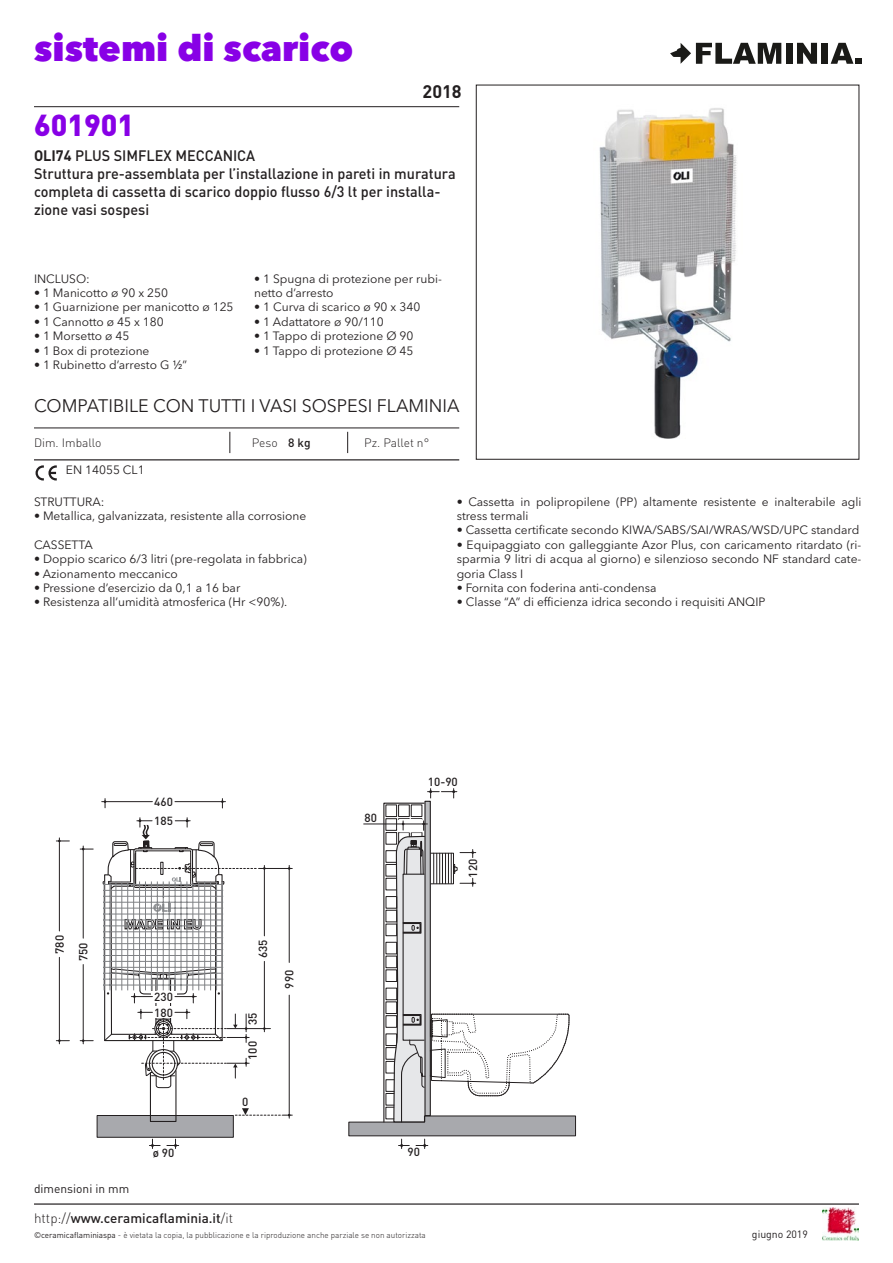
<style>
.page{position:relative;width:893px;height:1263px;background:#fff}
.page>*{position:absolute;margin:0;border:0;box-sizing:border-box;transform-origin:0 0}
.t1{font:800 36px "Avenir Next LT Pro";color:#8800e6}
.t2{font:900 30px "DIN";color:#8800e6}
.t3{font:18px "Avenir Next LT Pro";color:#231f20}
.t4{font:700 18px "DIN";color:#231f20}
.t5{font:500 15px/18px "DIN";color:#231f20;scale:.96 1}
.t6{font:500 13.5px "DIN";color:#231f20}
.t7{font:12px/14.4px "Avenir Next LT Pro";color:#231f20}
.t8{font:300 12px "DIN";color:#231f20}
.t9{font:12px "DIN";color:#231f20}
.t10{font:500 11.7px/19px "DIN";color:#231f20}
.t11{font:10.5px "DIN";color:#231f20}
.t12{font:300 8.25px "DIN";color:#231f20}
.s1{font-weight:700}
.s2{font-weight:500}
.s3{font-weight:300}
.s4{font-weight:400}
</style>
<div class="page">
<hr style="left:34px;top:1203px;width:825px;height:2px;background:#231f20">
<img style="left:822px;top:1208px;width:37px;height:32px">
<svg style="left:670px;top:43px;width:111px;height:21px"></svg>
<div style="left:786px;top:43px;width:6px;height:21px;background:#1a1a17"></div>
<svg style="left:797px;top:43px;width:20px;height:21px"></svg>
<div style="left:822px;top:43px;width:6px;height:21px;background:#1a1a17"></div>
<svg style="left:831px;top:43px;width:30px;height:21px"></svg>
<hr style="left:34px;top:459px;width:425px;height:1px;background:#231f20">
<hr style="left:34px;top:106px;width:425px;height:1px;background:#231f20">
<svg style="left:36px;top:465px;width:21px;height:15px"></svg>
<div style="left:97px;top:1115px;width:137px;height:22px;background:#a8a9ad"></div>
<svg style="left:167px;top:1139px;width:12px;height:9px"></svg>
<svg style="left:149px;top:1139px;width:11px;height:9px"></svg>
<hr style="left:175px;top:801px;width:50px;height:1px;background:#231f20">
<hr style="left:102px;top:801px;width:50px;height:1px;background:#231f20">
<svg style="left:221px;top:798px;width:3px;height:10px"></svg>
<svg style="left:104px;top:798px;width:2px;height:10px"></svg>
<svg style="left:102px;top:818px;width:190px;height:304px"></svg>
<hr style="left:59px;top:838px;width:1px;height:93px;background:#231f20">
<hr style="left:59px;top:957px;width:1px;height:87px;background:#231f20">
<svg style="left:56px;top:840px;width:13px;height:2px"></svg>
<svg style="left:56px;top:1039px;width:13px;height:3px"></svg>
<hr style="left:83px;top:846px;width:1px;height:92px;background:#231f20">
<hr style="left:83px;top:964px;width:1px;height:80px;background:#231f20">
<svg style="left:80px;top:848px;width:13px;height:2px"></svg>
<svg style="left:80px;top:1039px;width:13px;height:3px"></svg>
<svg style="left:348px;top:788px;width:228px;height:360px"></svg>
<img style="left:599px;top:108px;width:138px;height:331px">
<div style="left:476px;top:85px;width:383px;height:375px;border:1px solid #231f20"></div>
<hr style="left:34px;top:428px;width:425px;height:1px;background:#231f20">
<svg style="left:230px;top:432px;width:1px;height:21px"></svg>
<svg style="left:347px;top:432px;width:1px;height:21px"></svg>
<h1 class="t1" style="left:34px;top:26px;width:321px">sistemi di scarico</h1>
<h2 class="t2" style="left:34px;top:105px;width:102px">601901</h2>
<h3 class="t4" style="left:423px;top:79px;width:41px">2018</h3>
<p class="t5" style="left:34px;top:146px;width:441px"><span class="s1">OLI74</span> PLUS SIMFLEX MECCANICA<br>Struttura pre-assemblata per l’installazione in pareti in muratura completa di cassetta di scarico doppio flusso 6/3 lt per installa&shy;zione vasi sospesi</p>
<p class="t7" style="left:34px;top:271px;width:57px">INCLUSO:</p>
<p class="t7" style="left:34px;top:286px;width:136px">• 1 Manicotto ø 90 x 250</p>
<p class="t7" style="left:34px;top:300px;width:201px">• 1 Guarnizione per manicotto ø 125</p>
<p class="t7" style="left:34px;top:314px;width:131px">• 1 Cannotto ø 45 x 180</p>
<p class="t7" style="left:34px;top:329px;width:97px">• 1 Morsetto ø 45</p>
<p class="t7" style="left:34px;top:343px;width:117px">• 1 Box di protezione</p>
<p class="t7" style="left:34px;top:358px;width:155px">• 1 Rubinetto d’arresto G ½”</p>
<p class="t7" style="left:254px;top:271px;width:189px">• 1 Spugna di protezione per rubi&shy;netto d’arresto</p>
<p class="t7" style="left:254px;top:300px;width:168px">• 1 Curva di scarico ø 90 x 340</p>
<p class="t7" style="left:254px;top:314px;width:131px">• 1 Adattatore ø 90/110</p>
<p class="t7" style="left:254px;top:329px;width:161px">• 1 Tappo di protezione Ø 90</p>
<p class="t7" style="left:254px;top:343px;width:161px">• 1 Tappo di protezione Ø 45</p>
<h3 class="t3" style="left:34px;top:395px;width:427px">COMPATIBILE CON TUTTI I VASI SOSPESI FLAMINIA</h3>
<p class="t8" style="left:34px;top:435px;width:69px">Dim. Imballo</p>
<p class="t8" style="left:252px;top:435px;width:60px">Peso <span class="s2">8 kg</span></p>
<p class="t8" style="left:364px;top:435px;width:66px">Pz. Pallet n°</p>
<p class="t7" style="left:66px;top:463px;width:80px">EN 14055 CL1</p>
<p class="t7" style="left:34px;top:494px;width:72px">STRUTTURA:</p>
<p class="t7" style="left:34px;top:508px;width:274px">• Metallica, galvanizzata, resistente alla corrosione</p>
<p class="t7" style="left:34px;top:537px;width:60px">CASSETTA</p>
<p class="t7" style="left:34px;top:552px;width:274px">• Doppio scarico 6/3 litri (pre-regolata in fabbrica)</p>
<p class="t7" style="left:34px;top:566px;width:145px">• Azionamento meccanico</p>
<p class="t7" style="left:34px;top:580px;width:208px">• Pressione d’esercizio da 0,1 a 16 bar</p>
<p class="t7" style="left:34px;top:595px;width:255px">• Resistenza all’umidità atmosferica (Hr &lt;90%).</p>
<p class="t7" style="left:457px;top:494px;width:406px">• Cassetta in polipropilene (PP) altamente resistente e inalterabile agli stress termali</p>
<p class="t7" style="left:457px;top:523px;width:404px">• Cassetta certificate secondo KIWA/SABS/SAI/WRAS/WSD/UPC standard</p>
<p class="t7" style="left:457px;top:537px;width:406px;text-align:justify">• Equipaggiato con galleggiante Azor Plus, con caricamento ritardato (ri&shy;sparmia 9 litri di acqua al giorno) e silenzioso secondo NF standard cate&shy;goria Class I</p>
<p class="t7" style="left:457px;top:580px;width:201px">• Fornita con foderina anti-condensa</p>
<p class="t7" style="left:457px;top:595px;width:310px">• Classe “A” di efficienza idrica secondo i requisiti ANQIP</p>
<p class="t10" style="left:154px;top:792px;width:20px">460<br>185</p>
<p class="t10" style="left:365px;top:808px;width:14px">80</p>
<p class="t10" style="left:428px;top:772px;width:31px">10-90</p>
<p class="t10" style="left:463px;top:878px;width:20px;rotate:-90deg">120</p>
<p class="t10" style="left:47px;top:961px;width:27px;line-height:23.9px;text-indent:7px;rotate:-90deg">780<br>750</p>
<p class="t9" style="left:34px;top:1181px;width:97px">dimensioni in mm</p>
<p class="t10" style="left:154px;top:988px;width:20px;line-height:15.8px">230<br>180</p>
<p class="t10" style="left:253px;top:958px;width:20px;rotate:-90deg">635</p>
<p class="t10" style="left:243px;top:1025px;width:14px;rotate:-90deg">35</p>
<p class="t10" style="left:243px;top:1060px;width:20px;rotate:-90deg">100</p>
<p class="t10" style="left:242px;top:1091px;width:8px">0</p>
<p class="t10" style="left:279px;top:988px;width:20px;rotate:-90deg">990</p>
<p class="t10" style="left:153px;top:1143px;width:23px">ø 90</p>
<p class="t10" style="left:407px;top:1142px;width:14px">90</p>
<p class="t6" style="left:34px;top:1209px;width:201px"><span class="s3">http://</span>www.ceramicaflaminia.it<span class="s3">/it</span></p>
<p class="t12" style="left:34px;top:1230px;width:393px"><span class="s4">©ceramicaflaminiaspa</span> - è vietata la copia, la pubblicazione e la riproduzione anche parziale se non autorizzata</p>
<p class="t11" style="left:752px;top:1228px;width:57px">giugno 2019</p>
</div>
